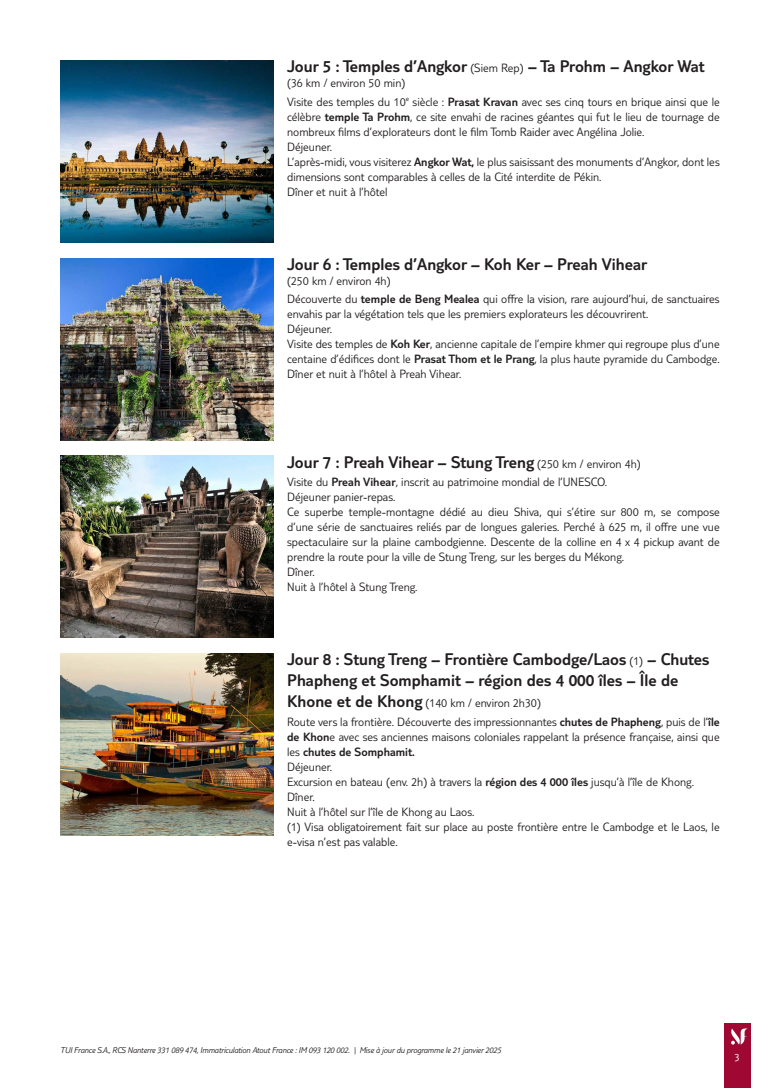
<style>
.page{position:relative;width:780px;height:1088px;background:#fff}
.page>*{position:absolute;margin:0;border:0;box-sizing:border-box;transform-origin:0 0}
.t1{font:300 17.5px/21px "TUI Type";color:#231f20}
.t2{font:300 12.5px/15px "TUI Type";color:#231f20}
.t3{font:300 11.25px "TUI Type";color:#fff}
.t4{font:italic 300 8.75px "TUI Type";letter-spacing:-.02em;color:#231f20}
.s1{font-size:12.5px}
.s2{font-style:inherit}
.s3{font-size:17.5px}
</style>
<div class="page">
<div style="left:724px;top:1023px;width:26px;height:65px;background:#9e0832"></div>
<svg style="left:731px;top:1028px;width:17px;height:16px"></svg>
<img style="left:60px;top:60px;width:213px;height:182px">
<img style="left:60px;top:258px;width:213px;height:182px">
<img style="left:60px;top:456px;width:213px;height:182px">
<img style="left:60px;top:654px;width:213px;height:182px">
<h1 class="t1" style="left:287px;top:55px;width:419px">Jour 5 : Temples d’Angkor <span class="s1">(Siem Rep)</span> – Ta Prohm – Angkor Wat</h1>
<p class="t2" style="left:287px;top:73px;width:434px;line-height:18.5px">(36 km / environ 50 min)<br>Visite des temples du 10<sup>e</sup> siècle : <span class="s2">Prasat Kravan</span> avec ses cinq tours en brique ainsi que le</p>
<p class="t2" style="left:287px;top:109px;width:434px">célèbre <span class="s2">temple Ta Prohm</span>, ce site envahi de racines géantes qui fut le lieu de tournage de nombreux films d’explorateurs dont le film Tomb Raider avec Angélina Jolie.<br>Déjeuner.<br>L’après-midi, vous visiterez <span class="s2">Angkor Wat,</span> le plus saisissant des monuments d’Angkor, dont les dimensions sont comparables à celles de la Cité interdite de Pékin.<br>Dîner et nuit à l’hôtel</p>
<h1 class="t1" style="left:287px;top:253px;width:362px">Jour 6 : Temples d’Angkor – Koh Ker – Preah Vihear</h1>
<p class="t2" style="left:287px;top:271px;width:434px;line-height:18.5px">(250 km / environ 4h)<br>Découverte du <span class="s2">temple de Beng Mealea</span> qui offre la vision, rare aujourd’hui, de sanctuaires</p>
<p class="t2" style="left:287px;top:306px;width:434px">envahis par la végétation tels que les premiers explorateurs les découvrirent.<br>Déjeuner.<br>Visite des temples de <span class="s2">Koh Ker</span>, ancienne capitale de l’empire khmer qui regroupe plus d’une centaine d’édifices dont le <span class="s2">Prasat Thom et le Prang</span>, la plus haute pyramide du Cambodge.<br>Dîner et nuit à l’hôtel à Preah Vihear.</p>
<h1 class="t1" style="left:287px;top:451px;width:355px">Jour 7 : Preah Vihear – Stung Treng <span class="s1">(250 km / environ 4h)</span></h1>
<p class="t2" style="left:287px;top:474px;width:434px">Visite du <span class="s2">Preah Vihear</span>, inscrit au patrimoine mondial de l’UNESCO.<br>Déjeuner panier-repas.<br>Ce superbe temple-montagne dédié au dieu Shiva, qui s’étire sur 800 m, se compose d’une série de sanctuaires reliés par de longues galeries. Perché à 625 m, il offre une vue spectaculaire sur la plaine cambodgienne. Descente de la colline en 4 x 4 pickup avant de prendre la route pour la ville de Stung Treng, sur les berges du Mékong.<br>Dîner.<br>Nuit à l’hôtel à Stung Treng.</p>
<h1 class="t1" style="left:287px;top:649px;width:424px">Jour 8 : Stung Treng – Frontière Cambodge/Laos <span class="s1">(1)</span> – Chutes<br>Phapheng et Somphamit – région des 4 000 îles – Île de</h1>
<p class="t2" style="left:287px;top:694px;width:434px;line-height:18.5px"><span class="s3">Khone et de Khong</span> (140 km / environ 2h30)<br>Route vers la frontière. Découverte des impressionnantes <span class="s2">chutes de Phapheng</span>, puis de l’<span class="s2">île</span></p>
<p class="t2" style="left:287px;top:729px;width:434px"><span class="s2">de Khon</span>e avec ses anciennes maisons coloniales rappelant la présence française, ainsi que les <span class="s2">chutes de Somphamit.<br></span>Déjeuner.<br>Excursion en bateau (env. 2h) à travers la <span class="s2">région des 4 000 îles</span> jusqu’à l’île de Khong.<br>Dîner.<br>Nuit à l’hôtel sur l’île de Khong au Laos.<br>(1) Visa obligatoirement fait sur place au poste frontière entre le Cambodge et le Laos, le e-visa n’est pas valable.</p>
<p class="t4" style="left:60px;top:1045px;width:442px">TUI France S.A., RCS Nanterre 331 089 474, Immatriculation Atout France : IM 093 120 002. | Mise à jour du programme le 21 janvier 2025</p>
<p class="t3" style="left:734px;top:1050px;width:7px">3</p>
</div>
